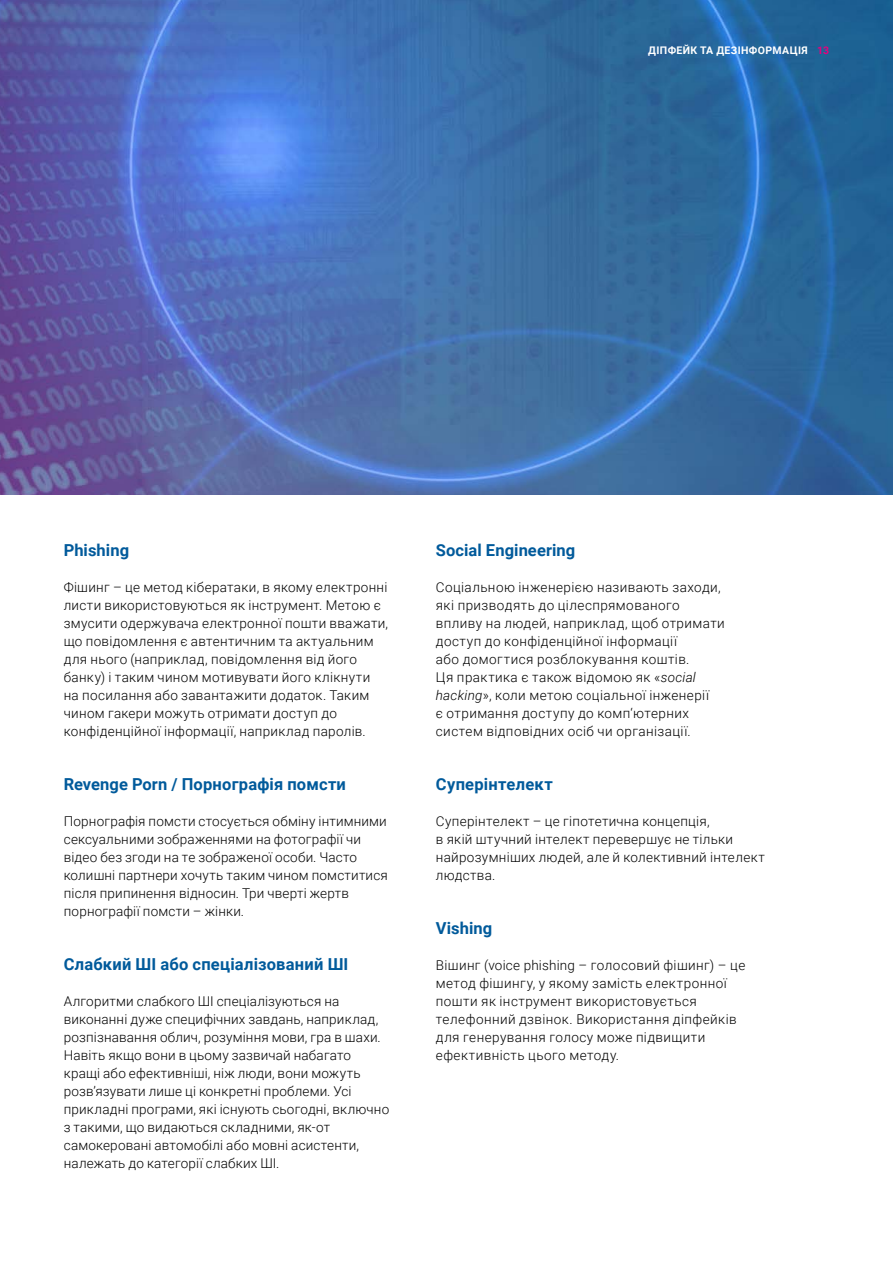
<style>
.page{position:relative;width:893px;height:1263px;background:#fff}
.page>*{position:absolute;margin:0;border:0;box-sizing:border-box;transform-origin:0 0}
.t1{font:700 16.5px "Roboto";letter-spacing:.01em;color:#005a9b}
.t2{font:300 13.5px/18px "Roboto";letter-spacing:.02em;color:#000}
.t3{font:700 10.5px "Roboto";letter-spacing:.035em;color:#fff}
.s1{color:#e6007d}
.s2{font-style:italic}
</style>
<div class="page">
<img style="left:0;top:0;width:893px;height:495px">
<p class="t3" style="left:648px;top:43px;width:182px">ДІПФЕЙК ТА ДЕЗІНФОРМАЦІЯ <span class="s1">13</span></p>
<p class="t1" style="left:64px;top:539px;width:67px">Phishing</p>
<p class="t2" style="left:64px;top:578px;width:326px">Фішинг – це метод кібератаки, в якому електронні листи використовуються як інструмент. Метою є змусити одержувача електронної пошти вважати, що повідомлення є автентичним та актуальним для нього (наприклад, повідомлення від його банку) і таким чином мотивувати його клікнути на посилання або завантажити додаток. Таким чином гакери можуть отримати доступ до конфіденційної інформації, наприклад паролів.</p>
<p class="t1" style="left:64px;top:773px;width:284px">Revenge Porn / Порнографія помсти</p>
<p class="t2" style="left:64px;top:812px;width:326px">Порнографія помсти стосується обміну інтимними сексуальними зображеннями на фотографії чи відео без згоди на те зображеної особи. Часто колишні партнери хочуть таким чином помститися після припинення відносин. Три чверті жертв порнографії помсти – жінки.</p>
<p class="t1" style="left:64px;top:953px;width:286px">Слабкий ШІ або спеціалізований ШІ</p>
<p class="t2" style="left:64px;top:992px;width:327px">Алгоритми слабкого ШI спеціалізуються на виконанні дуже специфічних завдань, наприклад, розпізнавання облич, розуміння мови, гра в шахи.<br>Навіть якщо вони в цьому зазвичай набагато кращі або ефективніші, ніж люди, вони можуть розв’язувати лише ці конкретні проблеми. Усі прикладні програми, які існують сьогодні, включно з такими, що видаються складними, як-от самокеровані автомобілі або мовні асистенти, належать до категорії слабких ШІ.</p>
<p class="t1" style="left:436px;top:539px;width:141px">Social Engineering</p>
<p class="t2" style="left:436px;top:578px;width:290px">Соціальною інженерією називають заходи, які призводять до цілеспрямованого впливу на людей, наприклад, щоб отримати доступ до конфіденційної інформації<br>або домогтися розблокування коштів.<br>Ця практика є також відомою як «<span class="s2">social hacking</span>», коли метою соціальної інженерії<br>є отримання доступу до комп‘ютерних систем відповідних осіб чи організації.</p>
<p class="t1" style="left:436px;top:773px;width:118px">Суперінтелект</p>
<p class="t2" style="left:436px;top:812px;width:330px">Суперінтелект – це гіпотетична концепція,<br>в якій штучний інтелект перевершує не тільки найрозумніших людей, але й колективний інтелект людства.</p>
<p class="t1" style="left:436px;top:917px;width:58px">Vishing</p>
<p class="t2" style="left:436px;top:956px;width:311px">Вішинг (voice phishing – голосовий фішинг) – це метод фішингу, у якому замість електронної пошти як інструмент використовується телефонний дзвінок. Використання діпфейків для генерування голосу може підвищити ефективність цього методу.</p>
</div>
